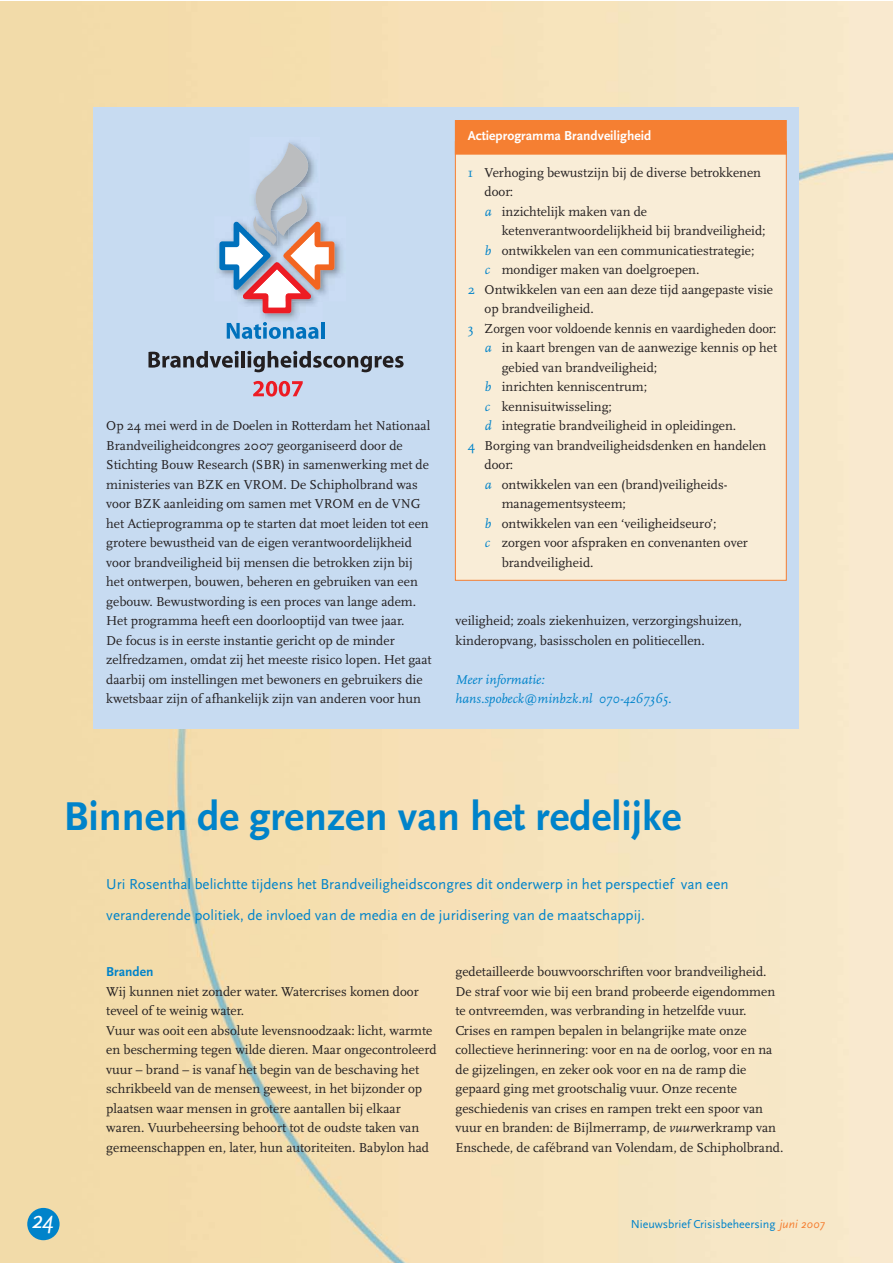
<style>
.page{position:relative;width:893px;height:1263px;background:#fff}
.page>*{position:absolute;margin:0;border:0;box-sizing:border-box;transform-origin:0 0}
.t1{font:700 42px "Scala Sans";color:#0083ca}
.t2{font:italic 25.35px "Scala Sans";color:#fff}
.t3{font:15px/31.5px "Scala Sans";color:#0083ca}
.t4{font:13.5px/19.5px "Scala";color:#231f20}
.t5{font:italic 13.5px/19.5px "Scala";color:#0083ca}
.t6{font:700 13.5px "Scala Sans";color:#fff}
.t7{font:700 13.5px "Scala Sans";color:#0083ca}
.t8{font:12px "Scala Sans";color:#0083ca}
.s1{color:#0083ca}
.s2{font-style:italic;color:#0083ca}
.s3{font-style:italic}
.s4{font-style:italic;color:#f57f32}
</style>
<div class="page">
<img style="left:0;top:1px;width:893px;height:1262px">
<div style="left:94px;top:108px;width:705px;height:621px;background:#c7dbf1"></div>
<img style="left:262px;top:313px;width:35px;height:7px">
<img style="left:336px;top:241px;width:6px;height:36px">
<svg style="left:219px;top:142px;width:117px;height:171px"></svg>
<svg style="left:227px;top:322px;width:92px;height:17px"></svg>
<hr style="left:321px;top:322px;width:4px;height:17px;background:#0071bc">
<svg style="left:148px;top:351px;width:91px;height:17px"></svg>
<hr style="left:241px;top:351px;width:4px;height:16px;background:#231f20">
<svg style="left:247px;top:351px;width:157px;height:21px"></svg>
<svg style="left:253px;top:381px;width:50px;height:16px"></svg>
<div style="left:27px;top:1208px;width:33px;height:32px;background:#0083ca;border-radius:50%"></div>
<div style="left:455px;top:142px;width:331px;height:438px;background:#f9edd7"></div>
<div style="left:455px;top:121px;width:331px;height:33px;background:#f57f32"></div>
<div style="left:455px;top:120px;width:332px;height:35px;border:1px solid #f57f32"></div>
<p class="t4" style="left:106px;top:417px;width:327px">Op 24 mei werd in de Doelen in Rotterdam het Nationaal Brandveiligheidcongres 2007 georganiseerd door de Stichting Bouw Research (SBR) in samenwerking met de ministeries van BZK en VROM. De Schipholbrand was voor BZK aanleiding om samen met VROM en de VNG het Actieprogramma op te starten dat moet leiden tot een grotere bewustheid van de eigen verantwoordelijkheid voor brandveiligheid bij mensen die betrokken zijn bij het ontwerpen, bouwen, beheren en gebruiken van een gebouw. Bewustwording is een proces van lange adem.<br>Het programma heeft een doorlooptijd van twee jaar.<br>De focus is in eerste instantie gericht op de minder zelfredzamen, omdat zij het meeste risico lopen. Het gaat daarbij om instellingen met bewoners en gebruikers die kwetsbaar zijn of afhankelijk zijn van anderen voor hun</p>
<p class="t6" style="left:468px;top:130px;width:185px">Actieprogramma Brandveiligheid</p>
<p class="t4" style="left:485px;top:163px;width:278px;text-indent:-17px"><span class="s1">1</span> Verhoging bewustzijn bij de diverse betrokkenen door:<br><span class="s2">a</span> inzichtelijk maken van de</p>
<p class="t4" style="left:502px;top:222px;width:265px">ketenverantwoordelijkheid bij brandveiligheid;</p>
<p class="t4" style="left:485px;top:241px;width:271px"><span class="s2">b</span> ontwikkelen van een communicatiestrategie;</p>
<p class="t4" style="left:485px;top:261px;width:216px"><span class="s2">c</span> mondiger maken van doelgroepen.</p>
<p class="t4" style="left:468px;top:280px;width:307px"><span class="s1">2</span> Ontwikkelen van een aan deze tijd aangepaste visie</p>
<p class="t4" style="left:485px;top:300px;width:111px">op brandveiligheid.</p>
<p class="t4" style="left:468px;top:319px;width:310px"><span class="s1">3</span> Zorgen voor voldoende kennis en vaardigheden door:</p>
<p class="t4" style="left:485px;top:339px;width:294px"><span class="s2">a</span> in kaart brengen van de aanwezige kennis op het</p>
<p class="t4" style="left:502px;top:358px;width:157px">gebied van brandveiligheid;</p>
<p class="t4" style="left:485px;top:378px;width:164px"><span class="s2">b</span> inrichten kenniscentrum;</p>
<p class="t4" style="left:485px;top:397px;width:129px"><span class="s2">c</span> kennisuitwisseling;</p>
<p class="t4" style="left:485px;top:417px;width:253px"><span class="s2">d</span> integratie brandveiligheid in opleidingen.</p>
<p class="t4" style="left:468px;top:436px;width:300px"><span class="s1">4</span> Borging van brandveiligheidsdenken en handelen</p>
<p class="t4" style="left:485px;top:456px;width:30px">door:</p>
<p class="t4" style="left:485px;top:475px;width:244px"><span class="s2">a</span> ontwikkelen van een (brand)veiligheids-</p>
<p class="t4" style="left:502px;top:495px;width:126px">managementsysteem;</p>
<p class="t4" style="left:485px;top:514px;width:233px"><span class="s2">b</span> ontwikkelen van een ‘veiligheidseuro’;</p>
<p class="t4" style="left:485px;top:534px;width:265px"><span class="s2">c</span> zorgen voor afspraken en convenanten over</p>
<p class="t4" style="left:502px;top:553px;width:93px">brandveiligheid.</p>
<p class="t4" style="left:455px;top:612px;width:288px">veiligheid; zoals ziekenhuizen, verzorgingshuizen, kinderopvang, basisscholen en politiecellen.</p>
<p class="t5" style="left:455px;top:671px;width:217px">Meer informatie: hans.spobeck@minbzk.nl 070-4267365.</p>
<h1 class="t1" style="left:64px;top:797px;width:619px">Binnen de grenzen van het redelijke</h1>
<p class="t3" style="left:106px;top:869px;width:624px">Uri Rosenthal belichtte tijdens het Brandveiligheidscongres dit onderwerp in het perspectief van een veranderende politiek, de invloed van de media en de juridisering van de maatschappij.</p>
<p class="t7" style="left:106px;top:966px;width:49px">Branden</p>
<p class="t4" style="left:106px;top:982px;width:332px">Wij kunnen niet zonder water. Watercrises komen door teveel of te weinig water.<br>Vuur was ooit een absolute levensnoodzaak: licht, warmte en bescherming tegen wilde dieren. Maar ongecontroleerd vuur – brand – is vanaf het begin van de beschaving het schrikbeeld van de mensen geweest, in het bijzonder op plaatsen waar mensen in grotere aantallen bij elkaar waren. Vuurbeheersing behoort tot de oudste taken van gemeenschappen en, later, hun autoriteiten. Babylon had</p>
<p class="t4" style="left:455px;top:963px;width:329px">gedetailleerde bouwvoorschriften voor brandveiligheid.<br>De straf voor wie bij een brand probeerde eigendommen te ontvreemden, was verbranding in hetzelfde vuur.<br>Crises en rampen bepalen in belangrijke mate onze collectieve herinnering: voor en na de oorlog, voor en na de gijzelingen, en zeker ook voor en na de ramp die gepaard ging met grootschalig vuur. Onze recente geschiedenis van crises en rampen trekt een spoor van vuur en branden: de Bijlmerramp, de <span class="s3">vuur</span>werkramp van Enschede, de cafébrand van Volendam, de Schipholbrand.</p>
<h2 class="t2" style="left:32px;top:1208px;width:23px">24</h2>
<p class="t8" style="left:631px;top:1218px;width:196px">Nieuwsbrief Crisisbeheersing <span class="s4">juni 2007</span></p>
</div>
